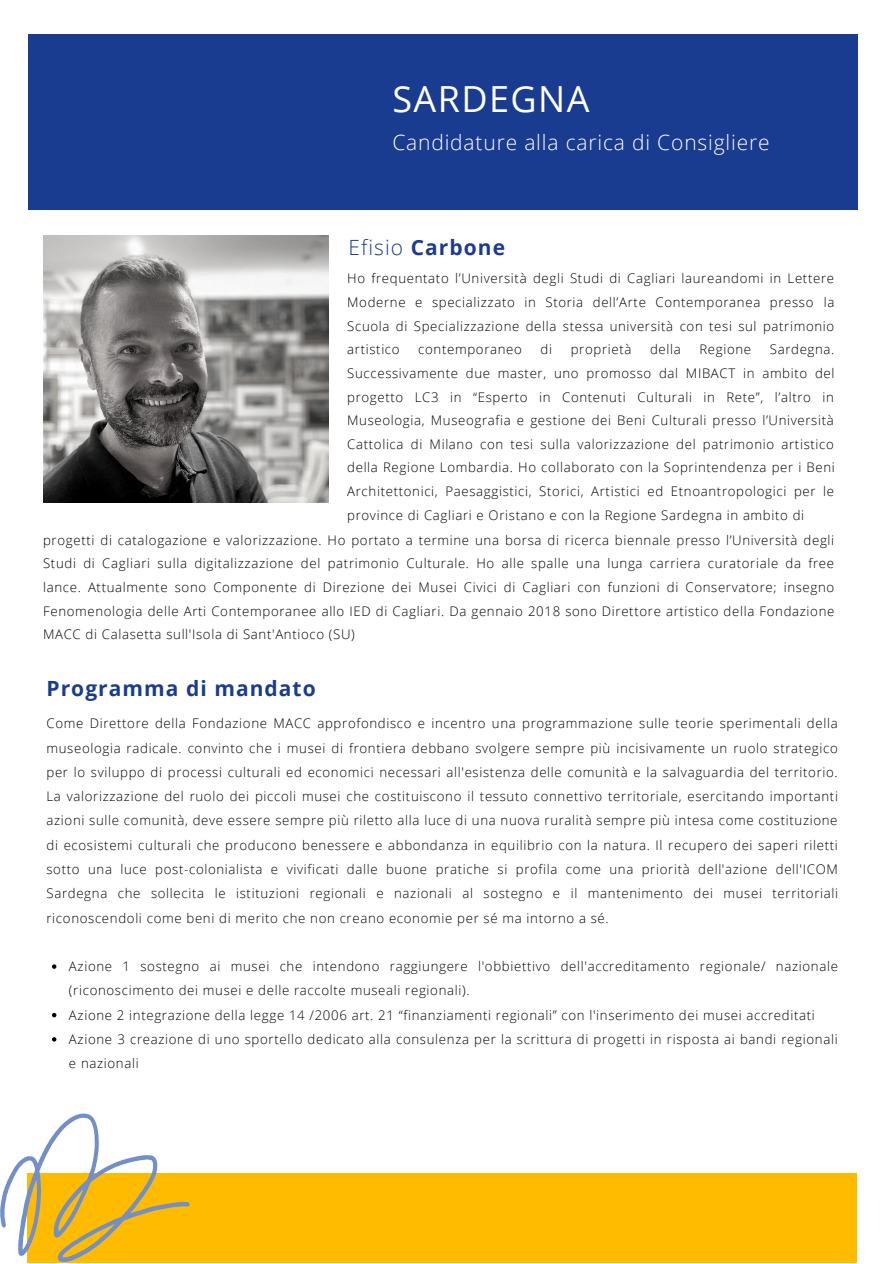
<style>
.page{position:relative;width:893px;height:1264px;background:#fff}
.page>*{position:absolute;margin:0;border:0;box-sizing:border-box;transform-origin:0 0}
.t1{font:36px "Open Sans";letter-spacing:.04em;color:#fff}
.t2{font:300 21px "Open Sans";letter-spacing:.04em;color:#fff}
.t3{font:700 21px "Open Sans";letter-spacing:.05em;color:#1a3c90}
.t4{font:300 13.2px/23.5px "Open Sans";letter-spacing:.05em;color:#000;text-align:justify}
.s1{font-weight:300}
</style>
<div class="page">
<div style="left:28px;top:35px;width:829px;height:175px;background:#1a3c90"></div>
<img style="left:43px;top:236px;width:286px;height:266px">
<div style="left:27px;top:1173px;width:829px;height:89px;background:#fb0"></div>
<svg style="left:0;top:1113px;width:190px;height:148px"></svg>
<svg style="left:52px;top:964px;width:4px;height:4px"></svg>
<svg style="left:52px;top:1012px;width:4px;height:5px"></svg>
<svg style="left:52px;top:1037px;width:4px;height:4px"></svg>
<h1 class="t1" style="left:392px;top:73px;width:199px">SARDEGNA</h1>
<h2 class="t2" style="left:392px;top:128px;width:379px">Candidature alla carica di Consigliere</h2>
<h2 class="t3" style="left:348px;top:233px;width:158px"><span class="s1">Efisio</span> Carbone</h2>
<p class="t4" style="left:347px;top:266px;width:489px">Ho frequentato l’Università degli Studi di Cagliari laureandomi in Lettere Moderne e specializzato in Storia dell’Arte Contemporanea presso la Scuola di Specializzazione della stessa università con tesi sul patrimonio artistico</p>
<p class="t4" style="left:418px;top:337px;width:105px">contemporaneo</p>
<p class="t4" style="left:540px;top:337px;width:13px">di</p>
<p class="t4" style="left:570px;top:337px;width:62px">proprietà</p>
<p class="t4" style="left:650px;top:337px;width:32px">della</p>
<p class="t4" style="left:699px;top:337px;width:53px">Regione</p>
<p class="t4" style="left:347px;top:337px;width:489px;text-indent:422px">Sardegna.<br>Successivamente due master, uno promosso dal MIBACT in ambito del progetto LC3 in “Esperto in Contenuti Culturali in Rete”, l’altro in Museologia, Museografia e gestione dei Beni Culturali presso l’Università Cattolica di Milano con tesi sulla valorizzazione del patrimonio artistico della Regione Lombardia. Ho collaborato con la Soprintendenza per i Beni Architettonici, Paesaggistici, Storici, Artistici ed Etnoantropologici per le province di Cagliari e Oristano e con la Regione Sardegna in ambito di</p>
<p class="t4" style="left:43px;top:528px;width:792px">progetti di catalogazione e valorizzazione. Ho portato a termine una borsa di ricerca biennale presso l’Università degli Studi di Cagliari sulla digitalizzazione del patrimonio Culturale. Ho alle spalle una lunga carriera curatoriale da free lance. Attualmente sono Componente di Direzione dei Musei Civici di Cagliari con funzioni di Conservatore; insegno Fenomenologia delle Arti Contemporanee allo IED di Cagliari. Da gennaio 2018 sono Direttore artistico della Fondazione MACC di Calasetta sull'Isola di Sant'Antioco (SU)</p>
<h2 class="t3" style="left:46px;top:673px;width:271px">Programma di mandato</h2>
<p class="t4" style="left:46px;top:711px;width:793px;line-height:24.3px">Come Direttore della Fondazione MACC approfondisco e incentro una programmazione sulle teorie sperimentali della museologia radicale. convinto che i musei di frontiera debbano svolgere sempre più incisivamente un ruolo strategico per lo sviluppo di processi culturali ed economici necessari all'esistenza delle comunità e la salvaguardia del territorio.<br>La valorizzazione del ruolo dei piccoli musei che costituiscono il tessuto connettivo territoriale, esercitando importanti azioni sulle comunità, deve essere sempre più riletto alla luce di una nuova ruralità sempre più intesa come costituzione di ecosistemi culturali che producono benessere e abbondanza in equilibrio con la natura. Il recupero dei saperi riletti sotto una luce post-colonialista e vivificati dalle buone pratiche si profila come una priorità dell'azione dell'ICOM Sardegna che sollecita le istituzioni regionali e nazionali al sostegno e il mantenimento dei musei territoriali riconoscendoli come beni di merito che non creano economie per sé ma intorno a sé.</p>
<p class="t4" style="left:69px;top:953px;width:770px;line-height:24.3px;text-align:left">Azione 1 sostegno ai musei che intendono raggiungere l'obbiettivo dell'accreditamento regionale/ nazionale (riconoscimento dei musei e delle raccolte museali regionali).<br>Azione 2 integrazione della legge 14 /2006 art. 21 “finanziamenti regionali” con l'inserimento dei musei accreditati Azione 3 creazione di uno sportello dedicato alla consulenza per la scrittura di progetti in risposta ai bandi regionali e nazionali</p>
</div>
